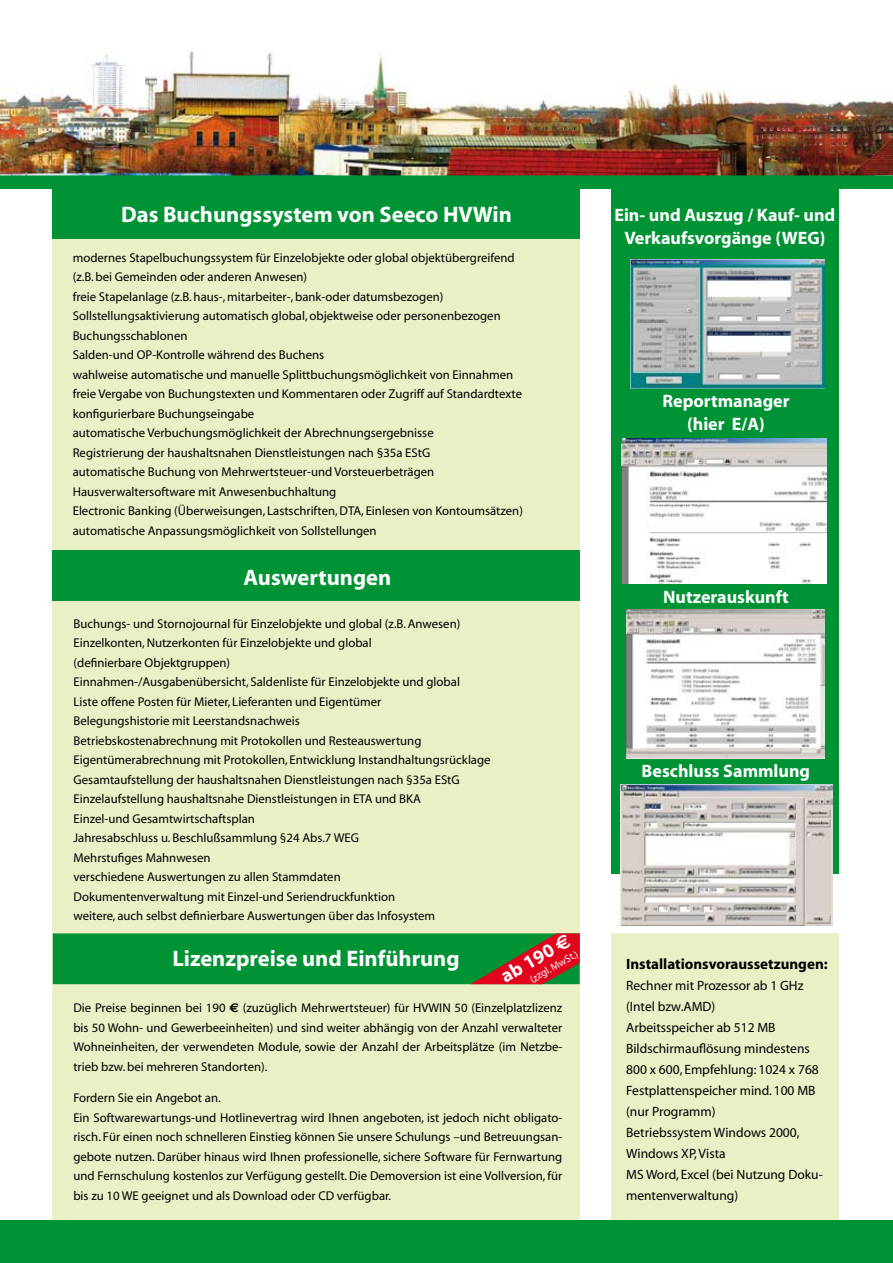
<style>
.page{position:relative;width:893px;height:1263px;background:#fff}
.page>*{position:absolute;margin:0;border:0;box-sizing:border-box;transform-origin:0 0}
.t1{font:700 22.5px "Myriad";color:#fff}
.t2{font:700 19.5px "Myriad";color:#fff}
.t3{font:700 18px/22.5px "Myriad";color:#fff;text-align:center}
.t4{font:700 15px "Myriad";color:#000}
.t5{font:13.5px/21px "Myriad";color:#000}
.t6{font:12.75px/19.5px "Myriad";color:#000}
.t7{font:10.5px "Myriad";color:#fff}
.s1{font-family:"Euro Sans"}
.s2{font-family:"Euro Sans";font-weight:700}
</style>
<div class="page">
<div style="left:53px;top:188px;width:527px;height:1032px;background:#eaefc6"></div>
<div style="left:611px;top:189px;width:228px;height:684px;background:#009335"></div>
<div style="left:53px;top:550px;width:527px;height:51px;background:#009335"></div>
<div style="left:53px;top:933px;width:527px;height:51px;background:#009335"></div>
<div style="left:53px;top:188px;width:527px;height:50px;background:#009335"></div>
<img style="left:0;top:51px;width:893px;height:138px">
<div style="left:611px;top:933px;width:227px;height:290px;background:#eaefc6"></div>
<img style="left:630px;top:259px;width:194px;height:129px">
<img style="left:622px;top:439px;width:205px;height:144px">
<img style="left:621px;top:784px;width:211px;height:141px">
<img style="left:626px;top:610px;width:198px;height:148px">
<svg style="left:470px;top:933px;width:110px;height:51px"></svg>
<div style="left:0;top:1220px;width:893px;height:43px;background:#009335"></div>
<h1 class="t1" style="left:121px;top:203px;width:392px">Das Buchungssystem von Seeco HVWin</h1>
<p class="t6" style="left:73px;top:248px;width:452px">modernes Stapelbuchungssystem für Einzelobjekte oder global objektübergreifend (z.B. bei Gemeinden oder anderen Anwesen)<br>freie Stapelanlage (z.B. haus-, mitarbeiter-, bank-oder datumsbezogen)<br>Sollstellungsaktivierung automatisch global, objektweise oder personenbezogen Buchungsschablonen<br>Salden-und OP-Kontrolle während des Buchens<br>wahlweise automatische und manuelle Splittbuchungsmöglichkeit von Einnahmen freie Vergabe von Buchungstexten und Kommentaren oder Zugriff auf Standardtexte konfigurierbare Buchungseingabe<br>automatische Verbuchungsmöglichkeit der Abrechnungsergebnisse<br>Registrierung der haushaltsnahen Dienstleistungen nach §35a EStG<br>automatische Buchung von Mehrwertsteuer-und Vorsteuerbeträgen Hausverwaltersoftware mit Anwesenbuchhaltung<br>Electronic Banking (Überweisungen, Lastschriften, DTA, Einlesen von Kontoumsätzen) automatische Anpassungsmöglichkeit von Sollstellungen</p>
<h1 class="t1" style="left:243px;top:566px;width:149px">Auswertungen</h1>
<p class="t6" style="left:74px;top:614px;width:419px">Buchungs- und Stornojournal für Einzelobjekte und global (z.B. Anwesen)<br>Einzelkonten, Nutzerkonten für Einzelobjekte und global<br>(definierbare Objektgruppen)<br>Einnahmen-/Ausgabenübersicht, Saldenliste für Einzelobjekte und global<br>Liste offene Posten für Mieter, Lieferanten und Eigentümer<br>Belegungshistorie mit Leerstandsnachweis<br>Betriebskostenabrechnung mit Protokollen und Resteauswertung Eigentümerabrechnung mit Protokollen, Entwicklung Instandhaltungsrücklage Gesamtaufstellung der haushaltsnahen Dienstleistungen nach §35a EStG Einzelaufstellung haushaltsnahe Dienstleistungen in ETA und BKA<br>Einzel-und Gesamtwirtschaftsplan<br>Jahresabschluss u. Beschlußsammlung §24 Abs.7 WEG<br>Mehrstufiges Mahnwesen<br>verschiedene Auswertungen zu allen Stammdaten<br>Dokumentenverwaltung mit Einzel-und Seriendruckfunktion<br>weitere, auch selbst definierbare Auswertungen über das Infosystem</p>
<h1 class="t1" style="left:172px;top:946px;width:289px">Lizenzpreise und Einführung</h1>
<h2 class="t2" style="left:497px;top:969px;width:79px;rotate:-30deg">ab 190 <span class="s1">€</span></h2>
<p class="t7" style="left:528px;top:975px;width:55px;rotate:-30deg">(zzgl. MwSt.)</p>
<p class="t6" style="left:73px;top:999px;width:490px;text-align:justify">Die Preise beginnen bei 190 <span class="s2">€</span> (zuzüglich Mehrwertsteuer) für HVWIN 50 (Einzelplatzlizenz bis 50 Wohn- und Gewerbeeinheiten) und sind weiter abhängig von der Anzahl verwalteter Wohneinheiten, der verwendeten Module, sowie der Anzahl der Arbeitsplätze (im Netzbe&shy;trieb bzw. bei mehreren Standorten).</p>
<p class="t6" style="left:73px;top:1089px;width:491px">Fordern Sie ein Angebot an.<br>Ein Softwarewartungs-und Hotlinevertrag wird Ihnen angeboten, ist jedoch nicht obligato&shy;risch. Für einen noch schnelleren Einstieg können Sie unsere Schulungs –und Betreuungsan&shy;gebote nutzen. Darüber hinaus wird Ihnen professionelle, sichere Software für Fernwartung und Fernschulung kostenlos zur Verfügung gestellt. Die Demoversion ist eine Vollversion, für bis zu 10 WE geeignet und als Download oder CD verfügbar.</p>
<h3 class="t3" style="left:614px;top:205px;width:222px">Ein- und Auszug / Kauf- und<br>Verkaufsvorgänge (WEG)</h3>
<h3 class="t3" style="left:662px;top:391px;width:129px">Reportmanager (hier E/A)</h3>
<h3 class="t3" style="left:663px;top:586px;width:127px">Nutzerauskunft</h3>
<h3 class="t3" style="left:642px;top:760px;width:170px">Beschluss Sammlung</h3>
<p class="t4" style="left:626px;top:956px;width:203px">Installationsvoraussetzungen:</p>
<p class="t5" style="left:626px;top:975px;width:198px">Rechner mit Prozessor ab 1 GHz (Intel bzw.AMD)<br>Arbeitsspeicher ab 512 MB<br>Bildschirmauflösung mindestens<br>800 x 600, Empfehlung: 1024 x 768<br>Festplattenspeicher mind. 100 MB (nur Programm)<br>Betriebssystem Windows 2000,<br>Windows XP, Vista<br>MS Word, Excel (bei Nutzung Doku&shy;mentenverwaltung)</p>
</div>
